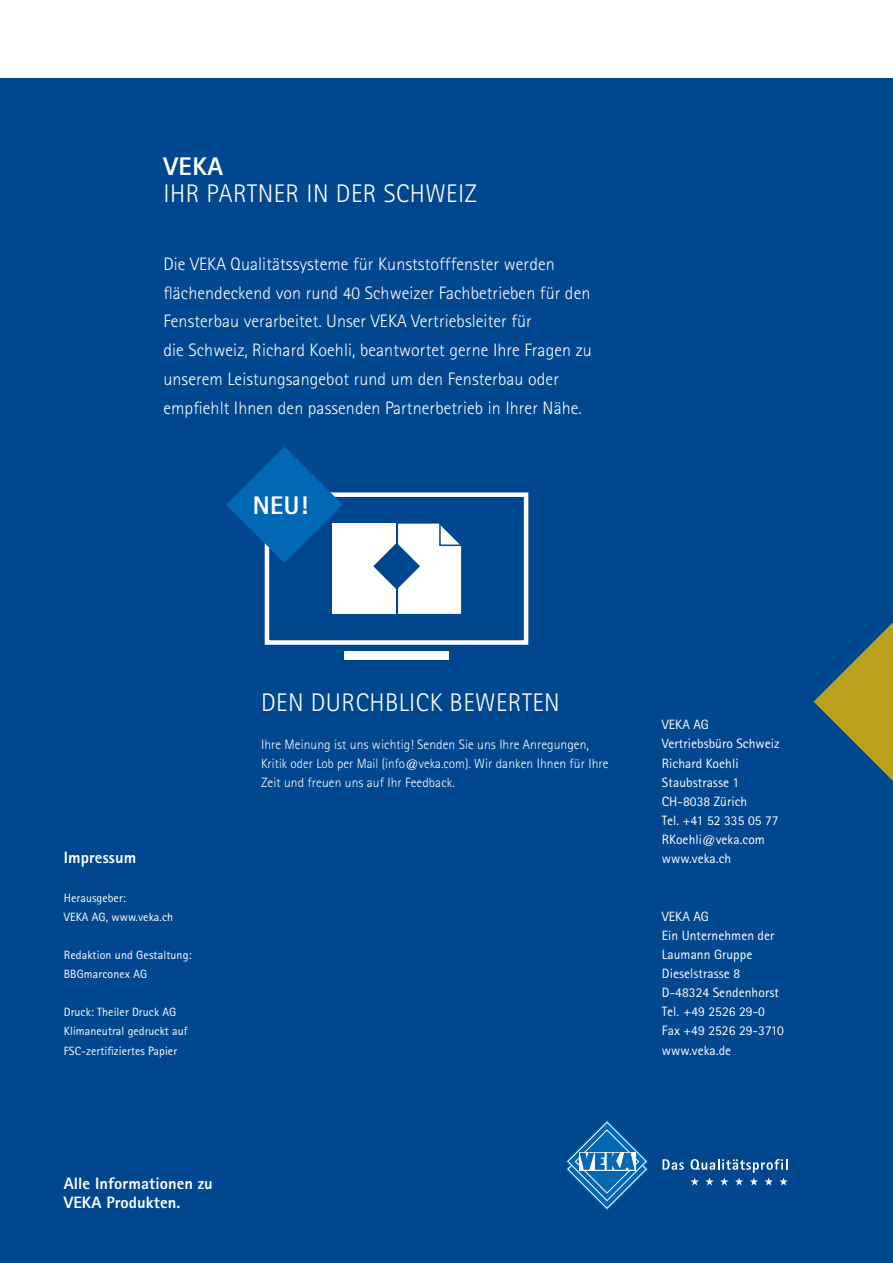
<style>
.page{position:relative;width:893px;height:1263px;background:#fff}
.page>*{position:absolute;margin:0;border:0;box-sizing:border-box;transform-origin:0 0}
.t1{font:300 25.5px "Rotis Sans Serif";letter-spacing:.02em;color:#fff}
.t2{font:800 25.5px "Rotis Sans Serif";letter-spacing:.02em;color:#fff}
.t3{font:300 18px/28.7px "Rotis Sans Serif";letter-spacing:.005em;color:#fff}
.t4{font:800 16.5px/19.2px "Rotis Sans Serif";letter-spacing:.005em;color:#fff}
.t5{font:13.5px/19.2px "Rotis Sans Serif";letter-spacing:.005em;color:#fff}
.t6{font:300 13.5px/19.2px "Rotis Sans Serif";letter-spacing:.005em;color:#fff}
.t7{font:12px/19.2px "Rotis Sans Serif";letter-spacing:.005em;color:#fff}
</style>
<div class="page">
<div style="left:0;top:79px;width:893px;height:1184px;background:#004790"></div>
<svg style="left:814px;top:622px;width:79px;height:159px"></svg>
<div style="left:265px;top:492px;width:263px;height:153px;border:4px solid #fff"></div>
<div style="left:344px;top:651px;width:105px;height:9px;background:#fff"></div>
<svg style="left:226px;top:447px;width:117px;height:116px"></svg>
<div style="left:332px;top:524px;width:63px;height:90px;background:#fff"></div>
<svg style="left:565px;top:1120px;width:84px;height:91px"></svg>
<svg style="left:662px;top:1159px;width:22px;height:11px"></svg>
<svg style="left:690px;top:1159px;width:98px;height:26px"></svg>
<svg style="left:373px;top:524px;width:88px;height:90px"></svg>
<h1 class="t2" style="left:163px;top:150px;width:61px">VEKA</h1>
<h1 class="t1" style="left:163px;top:179px;width:315px">IHR PARTNER IN DER SCHWEIZ</h1>
<p class="t3" style="left:163px;top:250px;width:430px">Die VEKA Qualitätssysteme für Kunststofffenster werden flächendeckend von rund 40 Schweizer Fachbetrieben für den Fensterbau verarbeitet. Unser VEKA Vertriebsleiter für<br>die Schweiz, Richard Koehli, beantwortet gerne Ihre Fragen zu unserem Leistungsangebot rund um den Fensterbau oder empfiehlt Ihnen den passenden Partnerbetrieb in Ihrer Nähe.</p>
<h1 class="t2" style="left:253px;top:489px;width:57px">NEU!</h1>
<p class="t4" style="left:64px;top:848px;width:74px">Impressum</p>
<p class="t7" style="left:64px;top:888px;width:111px">Herausgeber:<br>VEKA AG, www.veka.ch</p>
<p class="t7" style="left:64px;top:945px;width:129px">Redaktion und Gestaltung:<br>BBGmarconex AG</p>
<p class="t7" style="left:64px;top:1002px;width:125px">Druck: Theiler Druck AG<br>Klimaneutral gedruckt auf<br>FSC-zertifiziertes Papier</p>
<p class="t4" style="left:64px;top:1173px;width:151px">Alle Informationen zu<br>VEKA Produkten.</p>
<h1 class="t1" style="left:261px;top:687px;width:300px">DEN DURCHBLICK BEWERTEN</h1>
<p class="t6" style="left:261px;top:735px;width:349px">Ihre Meinung ist uns wichtig! Senden Sie uns Ihre Anregungen,<br>Kritik oder Lob per Mail (info@veka.com). Wir danken Ihnen für Ihre<br>Zeit und freuen uns auf Ihr Feedback.</p>
<p class="t5" style="left:662px;top:715px;width:119px">VEKA AG<br>Vertriebsbüro Schweiz<br>Richard Koehli<br>Staubstrasse 1<br>CH-8038 Zürich<br>Tel. +41 52 335 05 77<br>RKoehli@veka.com www.veka.ch</p>
<p class="t5" style="left:662px;top:906px;width:123px">VEKA AG<br>Ein Unternehmen der<br>Laumann Gruppe<br>Dieselstrasse 8<br>D-48324 Sendenhorst<br>Tel. +49 2526 29-0<br>Fax +49 2526 29-3710 www.veka.de</p>
</div>
